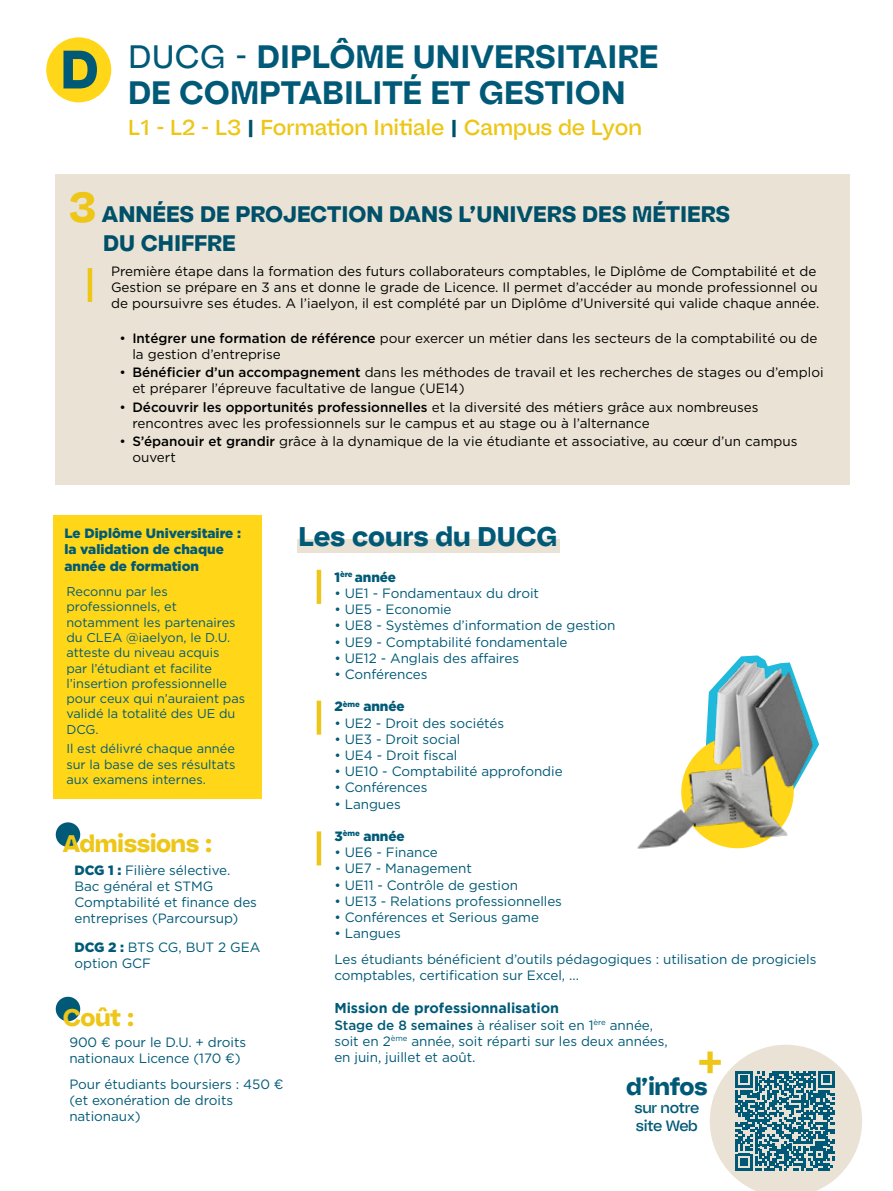
<style>
.page{position:relative;width:893px;height:1191px;background:#fff}
.page>*{position:absolute;margin:0;border:0;box-sizing:border-box;transform-origin:0 0}
.t1{font:700 54px "Bauziet Norm Extra";color:#005a77}
.t2{font:700 40.5px "Bauziet Norm Extra";color:#edc618}
.t3{font:32.4px/36px "Bauziet Norm Bold";color:#005a77}
.t4{font:700 27px "Bauziet Norm Extra";color:#005a77}
.t5{font:700 24px "Bauziet Norm Extra";letter-spacing:-.02em;color:#edc618}
.t6{font:700 24px "Bauziet Norm Extra";letter-spacing:-.02em;color:#005a77}
.t7{font:700 22.5px/28.5px "Bauziet Norm Extra";color:#005069}
.t8{font:21.6px "Bauziet Norm Medium";color:#edc618}
.t9{font:15px/18px "Bauziet Norm Medium";letter-spacing:-.02em;color:#005a77}
.t10{font:700 14.25px "Gotham";letter-spacing:-.005em;color:#005a77}
.t11{font:13.5px/16.2px "Gotham";letter-spacing:-.005em;color:#005a77}
.t12{font:13.5px/16.2px "Gotham";color:#000}
.t13{font:900 13.5px/16.2px "Gotham";color:#005a77}
.t14{font:12.75px/15.3px "Gotham";color:#005a77}
.s1{font-family:"Bauziet Norm Regular"}
.s2{font-family:"Bauziet Norm Extra";font-weight:700;color:#005069}
.s3{font-size:42px;color:#edc618}
.s4{font-weight:500}
.s5{font-weight:900}
</style>
<div class="page">
<div style="left:46px;top:37px;width:65px;height:65px;background:#ffd618;border-radius:50%"></div>
<div style="left:55px;top:174px;width:794px;height:311px;background:#eae3d5"></div>
<div style="left:53px;top:515px;width:208px;height:283px;background:#ffd618"></div>
<hr style="left:88px;top:268px;width:4px;height:34px;background:#edc618">
<div style="left:297px;top:539px;width:262px;height:14px;background:#eae3d5"></div>
<hr style="left:317px;top:570px;width:4px;height:34px;background:#edc618">
<div style="left:56px;top:996px;width:24px;height:25px;background:#005a77;border-radius:50%"></div>
<div style="left:56px;top:822px;width:24px;height:25px;background:#005a77;border-radius:50%"></div>
<svg style="left:710px;top:1044px;width:152px;height:147px"></svg>
<hr style="left:317px;top:700px;width:4px;height:34px;background:#edc618">
<hr style="left:317px;top:831px;width:4px;height:34px;background:#edc618">
<svg style="left:705px;top:688px;width:90px;height:101px"></svg>
<div style="left:681px;top:736px;width:113px;height:112px;background:#ffd618;border-radius:50%"></div>
<img style="left:637px;top:760px;width:151px;height:89px">
<img style="left:712px;top:655px;width:107px;height:132px">
<h1 class="t1" style="left:60px;top:33px;width:40px">D</h1>
<h3 class="t3" style="left:128px;top:38px;width:532px"><span class="s1">DUCG -</span> DIPLÔME UNIVERSITAIRE<br>DE COMPTABILITÉ ET GESTION</h3>
<h3 class="t8" style="left:128px;top:113px;width:515px">L1 - L2 - L3 <span class="s2">|</span> Formation Initiale <span class="s2">|</span> Campus de Lyon</h3>
<h3 class="t7" style="left:103px;top:199px;width:629px;text-indent:-34px"><span class="s3">3</span> ANNÉES DE PROJECTION DANS L’UNIVERS DES MÉTIERS<br>DU CHIFFRE</h3>
<p class="t12" style="left:111px;top:262px;width:710px">Première étape dans la formation des futurs collaborateurs comptables, le Diplôme de Comptabilité et de<br>Gestion se prépare en 3 ans et donne le grade de Licence. Il permet d’accéder au monde professionnel ou de poursuivre ses études. A l’iaelyon, il est complété par un Diplôme d’Université qui valide chaque année.</p>
<p class="t12" style="left:132px;top:329px;width:687px;text-indent:-13px">• <span class="s4">Intégrer une formation de référence</span> pour exercer un métier dans les secteurs de la comptabilité ou de la gestion d’entreprise</p>
<p class="t12" style="left:132px;top:364px;width:693px;text-indent:-13px">• <span class="s4">Bénéficier d’un accompagnement</span> dans les méthodes de travail et les recherches de stages ou d’emploi et préparer l’épreuve facultative de langue (UE14)</p>
<p class="t12" style="left:132px;top:398px;width:628px;text-indent:-13px">• <span class="s4">Découvrir les opportunités professionnelles</span> et la diversité des métiers grâce aux nombreuses rencontres avec les professionnels sur le campus et au stage ou à l’alternance</p>
<p class="t12" style="left:132px;top:433px;width:667px;text-indent:-13px">• <span class="s4">S’épanouir et grandir</span> grâce à la dynamique de la vie étudiante et associative, au cœur d’un campus ouvert</p>
<p class="t13" style="left:64px;top:525px;width:178px">Le Diplôme Universitaire : la validation de chaque année de formation</p>
<p class="t14" style="left:66px;top:583px;width:180px">Reconnu par les professionnels, et notamment les partenaires du CLEA @iaelyon, le D.U. atteste du niveau acquis<br>par l’étudiant et facilite l’insertion professionnelle pour ceux qui n’auraient pas validé la totalité des UE du<br>DCG.</p>
<p class="t14" style="left:66px;top:741px;width:171px;text-align:justify">Il est délivré chaque année sur la base de ses résultats aux examens internes.</p>
<h3 class="t5" style="left:63px;top:827px;width:151px">Admissions :</h3>
<p class="t11" style="left:74px;top:861px;width:184px"><span class="s5">DCG 1 :</span> Filière sélective.<br>Bac général et STMG<br>Comptabilité et finance des entreprises (Parcoursup)</p>
<p class="t11" style="left:74px;top:938px;width:187px"><span class="s5">DCG 2 :</span> BTS CG, BUT 2 GEA option GCF</p>
<h3 class="t5" style="left:63px;top:1001px;width:73px">Coût :</h3>
<p class="t11" style="left:69px;top:1033px;width:178px">900 € pour le D.U. + droits nationaux Licence (170 €)</p>
<p class="t11" style="left:69px;top:1075px;width:216px">Pour étudiants boursiers : 450 € (et exonération de droits nationaux)</p>
<h3 class="t4" style="left:299px;top:518px;width:260px">Les cours du DUCG</h3>
<p class="t13" style="left:334px;top:568px;width:63px">1<sup>ère</sup> année</p>
<p class="t11" style="left:334px;top:585px;width:206px">• UE1 - Fondamentaux du droit</p>
<p class="t11" style="left:334px;top:601px;width:119px">• UE5 - Economie</p>
<p class="t11" style="left:334px;top:617px;width:283px">• UE8 - Systèmes d’information de gestion</p>
<p class="t11" style="left:334px;top:633px;width:235px">• UE9 - Comptabilité fondamentale</p>
<p class="t11" style="left:334px;top:649px;width:186px">• UE12 - Anglais des affaires</p>
<p class="t11" style="left:334px;top:666px;width:95px">• Conférences</p>
<p class="t13" style="left:334px;top:698px;width:72px">2<sup>ème</sup> année</p>
<p class="t11" style="left:334px;top:714px;width:171px">• UE2 - Droit des sociétés</p>
<p class="t11" style="left:334px;top:730px;width:127px">• UE3 - Droit social</p>
<p class="t11" style="left:334px;top:747px;width:125px">• UE4 - Droit fiscal</p>
<p class="t11" style="left:334px;top:763px;width:230px">• UE10 - Comptabilité approfondie</p>
<p class="t11" style="left:334px;top:779px;width:95px">• Conférences</p>
<p class="t11" style="left:334px;top:795px;width:68px">• Langues</p>
<p class="t13" style="left:334px;top:827px;width:72px">3<sup>ème</sup> année</p>
<p class="t11" style="left:334px;top:844px;width:105px">• UE6 - Finance</p>
<p class="t11" style="left:334px;top:860px;width:139px">• UE7 - Management</p>
<p class="t11" style="left:334px;top:876px;width:185px">• UE11 - Contrôle de gestion</p>
<p class="t11" style="left:334px;top:892px;width:229px">• UE13 - Relations professionnelles</p>
<p class="t11" style="left:334px;top:909px;width:206px">• Conférences et Serious game</p>
<p class="t11" style="left:334px;top:920px;width:483px;line-height:25.5px">• Langues<br>Les étudiants bénéficient d’outils pédagogiques : utilisation de progiciels</p>
<p class="t11" style="left:334px;top:966px;width:246px">comptables, certification sur Excel, ...</p>
<p class="t10" style="left:334px;top:1000px;width:226px">Mission de professionnalisation</p>
<p class="t11" style="left:334px;top:1016px;width:335px"><span class="s4">Stage de 8 semaines</span> à réaliser soit en 1<sup>ère</sup> année, soit en 2<sup>ème</sup> année, soit réparti sur les deux années, en juin, juillet et août.</p>
<h2 class="t2" style="left:697px;top:1034px;width:28px">+</h2>
<h3 class="t6" style="left:626px;top:1070px;width:83px">d’infos</h3>
<p class="t9" style="left:635px;top:1098px;width:66px">sur notre site Web</p>
</div>
